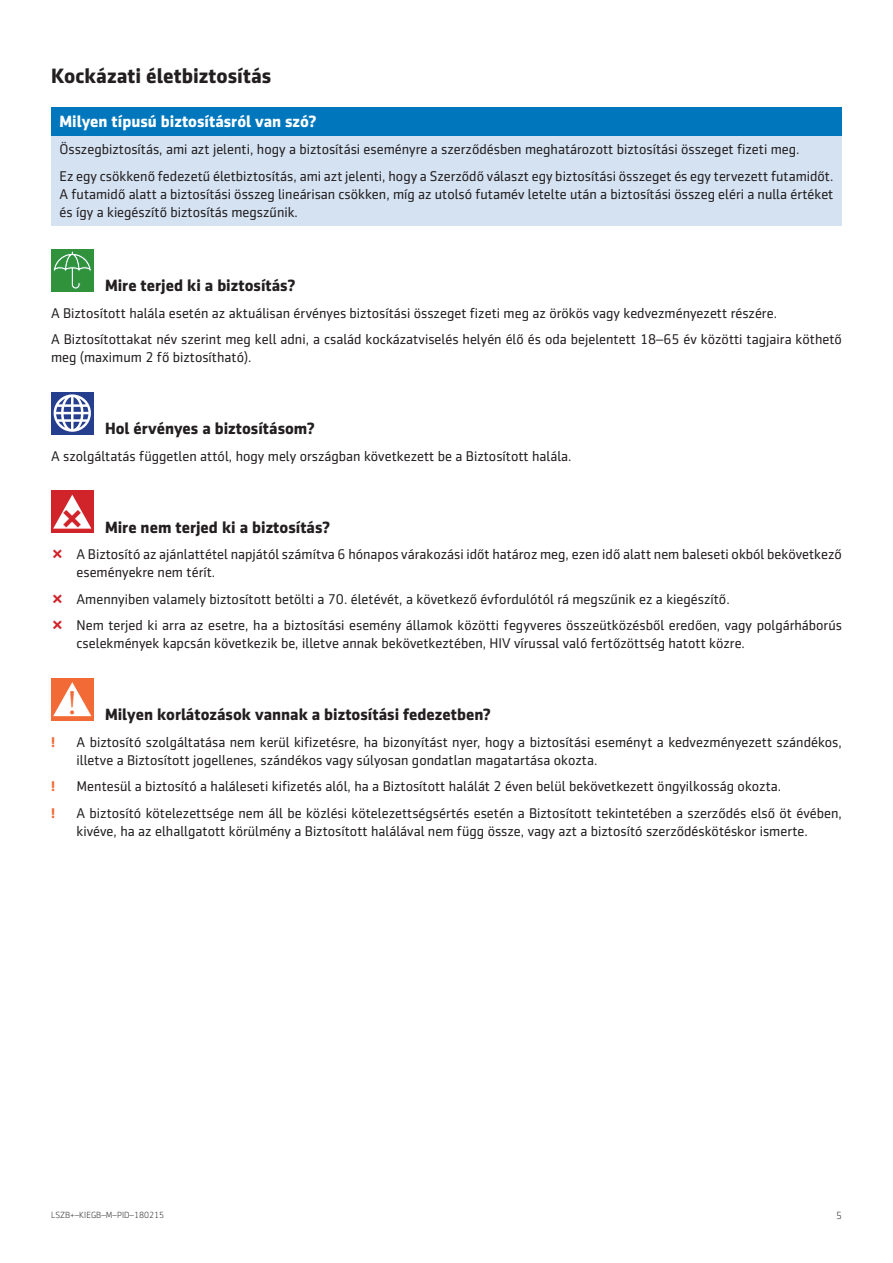
<style>
.page{position:relative;width:893px;height:1263px;background:#fff}
.page>*{position:absolute;margin:0;border:0;box-sizing:border-box;transform-origin:0 0}
.t1{font:700 21px "Sentico Sans DT";color:#231f20}
.t2{font:700 16.5px "Sentico Sans DT";color:#231f20}
.t3{font:700 16.5px "Sentico Sans DT";color:#fff}
.t4{font:14.25px/18px "Sentico Sans DT";color:#231f20}
.t5{font:700 14.25px "Sentico Sans DT";color:#f26b36}
.t6{font:300 10.5px "Sentico Sans DT";color:#231f20}
.t7{font:300 9px "Sentico Sans DT";color:#231f20}
</style>
<div class="page">
<div style="left:51px;top:107px;width:791px;height:29px;background:#0077bd"></div>
<div style="left:51px;top:136px;width:791px;height:89px;background:#d4e2f2"></div>
<div style="left:51px;top:249px;width:43px;height:42px;background:#31923c"></div>
<svg style="left:53px;top:251px;width:38px;height:38px"></svg>
<div style="left:51px;top:392px;width:43px;height:42px;background:#253f8e"></div>
<svg style="left:54px;top:394px;width:37px;height:38px"></svg>
<div style="left:51px;top:490px;width:43px;height:43px;background:#d1232a"></div>
<div style="left:51px;top:678px;width:43px;height:42px;background:#f26b36"></div>
<svg style="left:53px;top:682px;width:38px;height:34px"></svg>
<svg style="left:53px;top:495px;width:38px;height:34px"></svg>
<h1 class="t1" style="left:51px;top:68px;width:222px">Kockázati életbiztosítás</h1>
<p class="t3" style="left:60px;top:115px;width:258px">Milyen típusú biztosításról van szó?</p>
<p class="t4" style="left:60px;top:137px;width:775px;line-height:26.5px">Összegbiztosítás, ami azt jelenti, hogy a biztosítási eseményre a szerződésben meghatározott biztosítási összeget fizeti meg.<br>Ez egy csökkenő fedezetű életbiztosítás, ami azt jelenti, hogy a Szerződő választ egy biztosítási összeget és egy tervezett futamidőt.</p>
<p class="t4" style="left:60px;top:186px;width:775px">A futamidő alatt a biztosítási összeg lineárisan csökken, míg az utolsó futamév letelte után a biztosítási összeg eléri a nulla értéket és így a kiegészítő biztosítás megszűnik.</p>
<p class="t2" style="left:105px;top:279px;width:192px">Mire terjed ki a biztosítás?</p>
<p class="t4" style="left:51px;top:301px;width:792px;line-height:26.5px">A Biztosított halála esetén az aktuálisan érvényes biztosítási összeget fizeti meg az örökös vagy kedvezményezett részére.<br>A Biztosítottakat név szerint meg kell adni, a család kockázatviselés helyén élő és oda bejelentett 18–65 év közötti tagjaira köthető</p>
<p class="t4" style="left:51px;top:350px;width:202px">meg (maximum 2 fő biztosítható).</p>
<p class="t2" style="left:105px;top:422px;width:211px">Hol érvényes a biztosításom?</p>
<p class="t4" style="left:51px;top:448px;width:522px">A szolgáltatás független attól, hogy mely országban következett be a Biztosított halála.</p>
<p class="t2" style="left:105px;top:521px;width:227px">Mire nem terjed ki a biztosítás?</p>
<p class="t4" style="left:77px;top:547px;width:767px">A Biztosító az ajánlattétel napjától számítva 6 hónapos várakozási időt határoz meg, ezen idő alatt nem baleseti okból bekövetkező eseményekre nem térít.</p>
<p class="t4" style="left:77px;top:587px;width:767px;line-height:26.5px">Amennyiben valamely biztosított betölti a 70. életévét, a következő évfordulótól rá megszűnik ez a kiegészítő.<br>Nem terjed ki arra az esetre, ha a biztosítási esemény államok közötti fegyveres összeütközésből eredően, vagy polgárháborús</p>
<p class="t4" style="left:77px;top:636px;width:670px">cselekmények kapcsán következik be, illetve annak bekövetkeztében, HIV vírussal való fertőzöttség hatott közre.</p>
<p class="t2" style="left:68px;top:708px;width:425px"><sup>!</sup> Milyen korlátozások vannak a biztosítási fedezetben?</p>
<p class="t5" style="left:51px;top:737px;width:6px">!</p>
<p class="t4" style="left:77px;top:734px;width:767px">A biztosító szolgáltatása nem kerül kifizetésre, ha bizonyítást nyer, hogy a biztosítási eseményt a kedvezményezett szándékos, illetve a Biztosított jogellenes, szándékos vagy súlyosan gondatlan magatartása okozta.</p>
<p class="t5" style="left:51px;top:781px;width:6px">!</p>
<p class="t4" style="left:77px;top:779px;width:706px">Mentesül a biztosító a haláleseti kifizetés alól, ha a Biztosított halálát 2 éven belül bekövetkezett öngyilkosság okozta.</p>
<p class="t5" style="left:51px;top:808px;width:6px">!</p>
<p class="t4" style="left:77px;top:805px;width:767px">A biztosító kötelezettsége nem áll be közlési kötelezettségsértés esetén a Biztosított tekintetében a szerződés első öt évében, kivéve, ha az elhallgatott körülmény a Biztosított halálával nem függ össze, vagy azt a biztosító szerződéskötéskor ismerte.</p>
<p class="t7" style="left:51px;top:1212px;width:115px">LSZB+–KIEGB–M–PID–180215</p>
<p class="t6" style="left:836px;top:1212px;width:7px">5</p>
</div>
